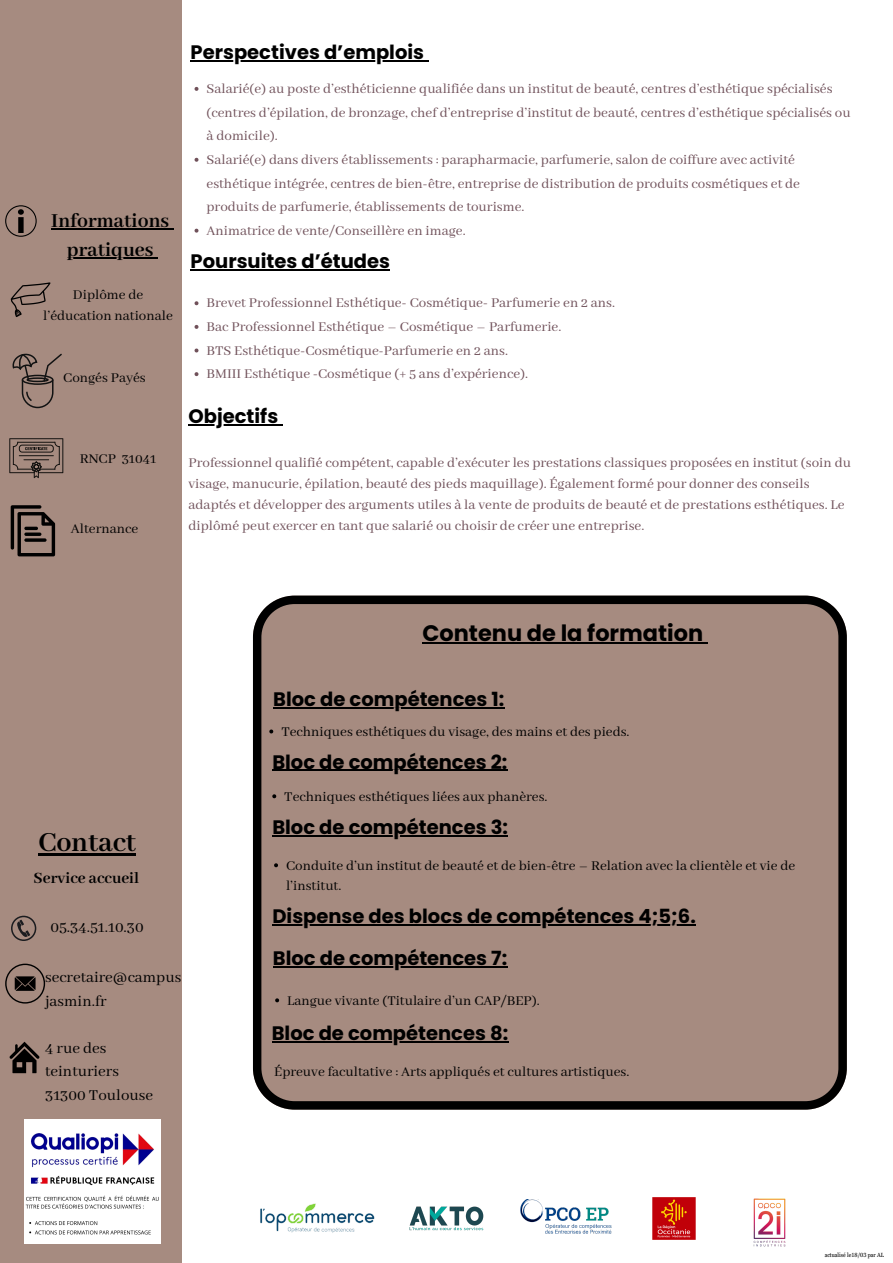
<style>
.page{position:relative;width:893px;height:1263px;background:#fff}
.page>*{position:absolute;margin:0;border:0;box-sizing:border-box;transform-origin:0 0}
.t1{font:700 30px "Abhaya Libre";color:#000}
.t2{font:700 22.42px "Poppins";color:#000}
.t3{font:700 21.6px/29.8px "Abhaya Libre";color:#000;text-align:center}
.t4{font:700 19.5px/41.6px "Poppins";color:#000}
.t5{font:700 17.1px "Abhaya Libre";color:#000}
.t6{font:16.88px/23.6px "Abhaya Libre";color:#000}
.t7{font:15px/23.6px "Abhaya Libre";color:#70515a}
.t8{font:15px/20.9px "Abhaya Libre";color:#000}
.t9{font:condensed 6px "Georgia Pro";color:#000}
</style>
<div class="page">
<div style="left:0;top:0;width:182px;height:1263px;background:#a68b80"></div>
<div style="left:253px;top:596px;width:593px;height:513px;background:#a68b80"></div>
<img style="left:409px;top:1206px;width:75px;height:24px">
<img style="left:652px;top:1197px;width:44px;height:43px">
<img style="left:520px;top:1199px;width:92px;height:35px">
<img style="left:260px;top:1203px;width:115px;height:30px">
<img style="left:753px;top:1198px;width:33px;height:49px">
<svg style="left:11px;top:282px;width:40px;height:35px"></svg>
<svg style="left:9px;top:438px;width:54px;height:40px;background:#806b63"></svg>
<svg style="left:12px;top:352px;width:50px;height:56px;background:#8c766d"></svg>
<div style="left:5px;top:205px;width:32px;height:32px;border:1px solid #000;border-radius:50%"></div>
<svg style="left:18px;top:209px;width:6px;height:24px"></svg>
<svg style="left:11px;top:505px;width:44px;height:51px;background:#61514b"></svg>
<hr style="left:272px;top:770px;width:235px;height:1px;background:#000">
<hr style="left:272px;top:835px;width:236px;height:1px;background:#000">
<hr style="left:191px;top:269px;width:199px;height:2px;background:#000">
<svg style="left:194px;top:301px;width:4px;height:4px"></svg>
<svg style="left:194px;top:325px;width:4px;height:4px"></svg>
<svg style="left:194px;top:348px;width:4px;height:4px"></svg>
<svg style="left:194px;top:372px;width:4px;height:4px"></svg>
<hr style="left:422px;top:642px;width:281px;height:2px;background:#000">
<hr style="left:273px;top:707px;width:231px;height:2px;background:#000">
<svg style="left:269px;top:729px;width:4px;height:4px"></svg>
<svg style="left:272px;top:794px;width:4px;height:4px"></svg>
<svg style="left:274px;top:863px;width:4px;height:4px"></svg>
<hr style="left:272px;top:924px;width:424px;height:2px;background:#000">
<hr style="left:273px;top:966px;width:234px;height:2px;background:#000">
<svg style="left:275px;top:998px;width:4px;height:4px"></svg>
<hr style="left:188px;top:424px;width:90px;height:2px;background:#000">
<hr style="left:51px;top:228px;width:118px;height:1px;background:#000">
<hr style="left:67px;top:258px;width:87px;height:1px;background:#000">
<hr style="left:272px;top:1041px;width:236px;height:2px;background:#000">
<svg style="left:194px;top:87px;width:4px;height:4px"></svg>
<svg style="left:194px;top:158px;width:4px;height:4px"></svg>
<svg style="left:194px;top:229px;width:4px;height:4px"></svg>
<hr style="left:191px;top:60px;width:233px;height:2px;background:#000">
<svg style="left:11px;top:916px;width:25px;height:25px"></svg>
<svg style="left:5px;top:964px;width:40px;height:39px;background:#78645c"></svg>
<svg style="left:9px;top:1042px;width:31px;height:31px"></svg>
<img style="left:25px;top:1119px;width:135px;height:124px">
<hr style="left:39px;top:853px;width:97px;height:2px;background:#000">
<h3 class="t3" style="left:51px;top:206px;width:119px">Informations pratiques</h3>
<p class="t8" style="left:43px;top:285px;width:131px;text-align:center">Diplôme de l’éducation nationale</p>
<p class="t8" style="left:63px;top:368px;width:84px">Congés Payés</p>
<p class="t8" style="left:80px;top:449px;width:78px">RNCP 31041</p>
<p class="t8" style="left:71px;top:518px;width:69px">Alternance</p>
<h3 class="t4" style="left:191px;top:31px;width:235px">Perspectives d’emplois</h3>
<p class="t7" style="left:206px;top:78px;width:645px">Salarié(e) au poste d’esthéticienne qualifiée dans un institut de beauté, centres d’esthétique spécialisés (centres d’épilation, de bronzage, chef d’entreprise d’institut de beauté, centres d’esthétique spécialisés ou à domicile).<br>Salarié(e) dans divers établissements : parapharmacie, parfumerie, salon de coiffure avec activité esthétique intégrée, centres de bien-être, entreprise de distribution de produits cosmétiques et de produits de parfumerie, établissements de tourisme.<br>Animatrice de vente/Conseillère en image.</p>
<h3 class="t4" style="left:191px;top:240px;width:201px">Poursuites d’études</h3>
<p class="t7" style="left:206px;top:292px;width:410px">Brevet Professionnel Esthétique- Cosmétique- Parfumerie en 2 ans.<br>Bac Professionnel Esthétique – Cosmétique – Parfumerie.<br>BTS Esthétique-Cosmétique-Parfumerie en 2 ans.<br>BMIII Esthétique -Cosmétique (+ 5 ans d’expérience).</p>
<h3 class="t4" style="left:188px;top:395px;width:91px">Objectifs</h3>
<p class="t7" style="left:188px;top:453px;width:664px;line-height:20.9px">Professionnel qualifié compétent, capable d’exécuter les prestations classiques proposées en institut (soin du visage, manucurie, épilation, beauté des pieds maquillage). Également formé pour donner des conseils adaptés et développer des arguments utiles à la vente de produits de beauté et de prestations esthétiques. Le diplômé peut exercer en tant que salarié ou choisir de créer une entreprise.</p>
<h2 class="t2" style="left:422px;top:617px;width:282px">Contenu de la formation</h2>
<h3 class="t4" style="left:273px;top:679px;width:233px">Bloc de compétences 1:</h3>
<p class="t8" style="left:281px;top:721px;width:350px">Techniques esthétiques du visage, des mains et des pieds.</p>
<h3 class="t4" style="left:272px;top:741px;width:236px">Bloc de compétences 2:</h3>
<p class="t8" style="left:284px;top:786px;width:265px">Techniques esthétiques liées aux phanères.</p>
<h1 class="t1" style="left:39px;top:826px;width:99px">Contact</h1>
<p class="t5" style="left:34px;top:869px;width:107px">Service accueil</p>
<p class="t6" style="left:50px;top:916px;width:95px">05.34.51.10.30</p>
<p class="t6" style="left:45px;top:966px;width:138px">secretaire@campus jasmin.fr</p>
<p class="t6" style="left:45px;top:1037px;width:109px">4 rue des teinturiers<br>31300 Toulouse</p>
<h3 class="t4" style="left:272px;top:806px;width:237px">Bloc de compétences 3:</h3>
<p class="t8" style="left:286px;top:855px;width:511px">Conduite d’un institut de beauté et de bien-être – Relation avec la clientèle et vie de l’institut.</p>
<h3 class="t4" style="left:272px;top:895px;width:425px">Dispense des blocs de compétences 4;5;6.<br>Bloc de compétences 7:</h3>
<p class="t8" style="left:287px;top:990px;width:254px">Langue vivante (Titulaire d’un CAP/BEP).</p>
<h3 class="t4" style="left:272px;top:1012px;width:238px">Bloc de compétences 8:</h3>
<p class="t8" style="left:274px;top:1062px;width:357px">Épreuve facultative : Arts appliqués et cultures artistiques.</p>
<p class="t9" style="left:824px;top:1252px;width:61px">actualisé le18/03 par AL</p>
</div>
